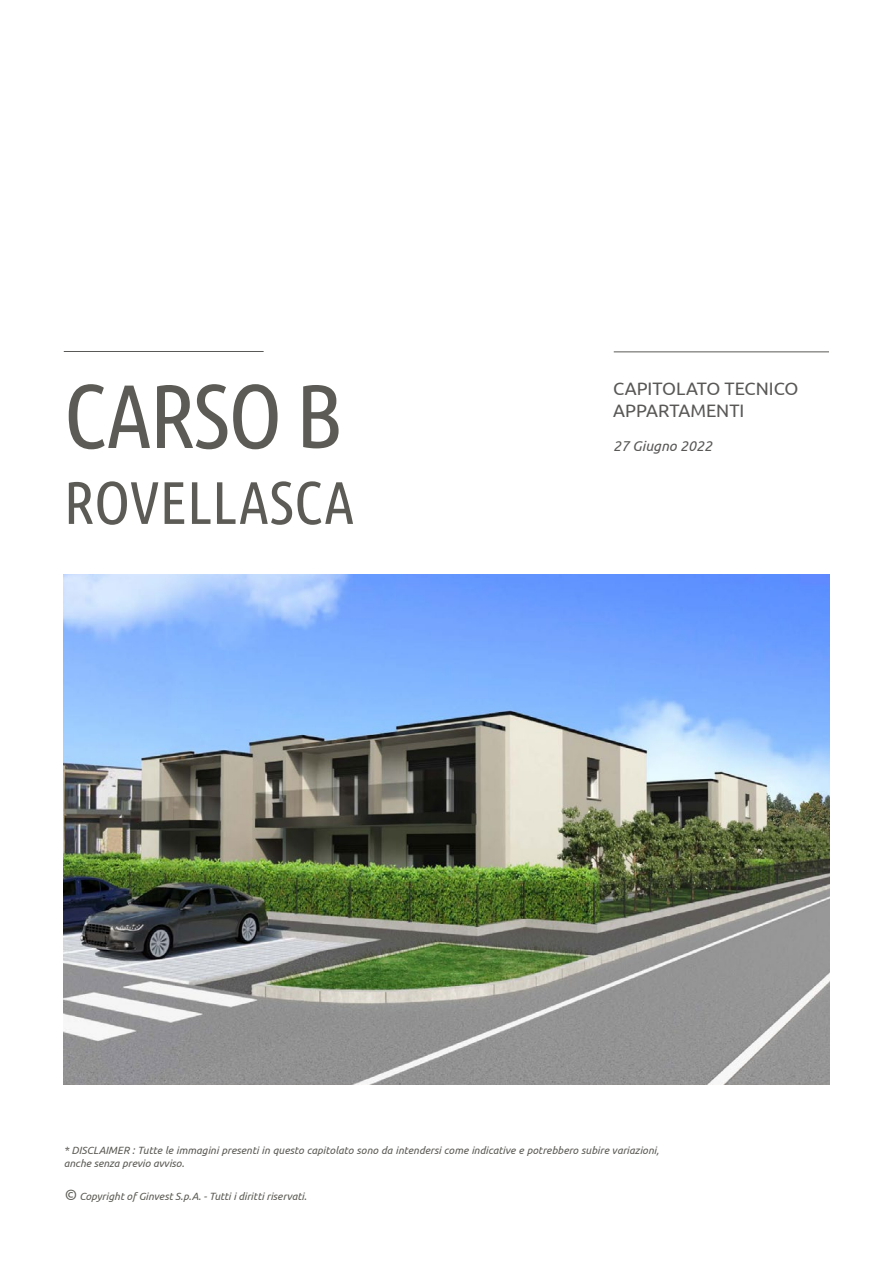
<style>
.page{position:relative;width:893px;height:1263px;background:#fff}
.page>*{position:absolute;margin:0;border:0;box-sizing:border-box;transform-origin:0 0}
.t1{font:90px "Ubuntu Condensed";letter-spacing:-.02em;color:#5c5b55}
.t2{font:60px "Ubuntu Condensed";color:#5c5b55}
.t3{font:18px/21.6px "Ubuntu";color:#595857}
.t4{font:italic 14.25px "Ubuntu";color:#595857}
.t5{font:italic 10.5px/12.6px "Ubuntu";color:#5c5b55}
.t6{font:italic 10.5px "Ubuntu";color:#5d5c55}
.s1{font-size:15px}
</style>
<div class="page">
<img style="left:64px;top:574px;width:765px;height:510px">
<hr style="left:614px;top:352px;width:215px;height:1px;background:#595957">
<hr style="left:64px;top:351px;width:200px;height:1px;background:#595957">
<h1 class="t1" style="left:64px;top:360px;width:280px">CARSO B</h1>
<h2 class="t2" style="left:64px;top:465px;width:292px">ROVELLASCA</h2>
<h3 class="t3" style="left:613px;top:377px;width:187px">CAPITOLATO TECNICO<br>APPARTAMENTI</h3>
<h3 class="t4" style="left:613px;top:438px;width:101px">27 Giugno 2022</h3>
<p class="t5" style="left:64px;top:1144px;width:597px">* DISCLAIMER : Tutte le immagini presenti in questo capitolato sono da intendersi come indicative e potrebbero subire variazioni, anche senza previo avviso.</p>
<p class="t6" style="left:64px;top:1189px;width:244px"><span class="s1">©</span> Copyright of Ginvest S.p.A. - Tutti i diritti riservati.</p>
</div>
